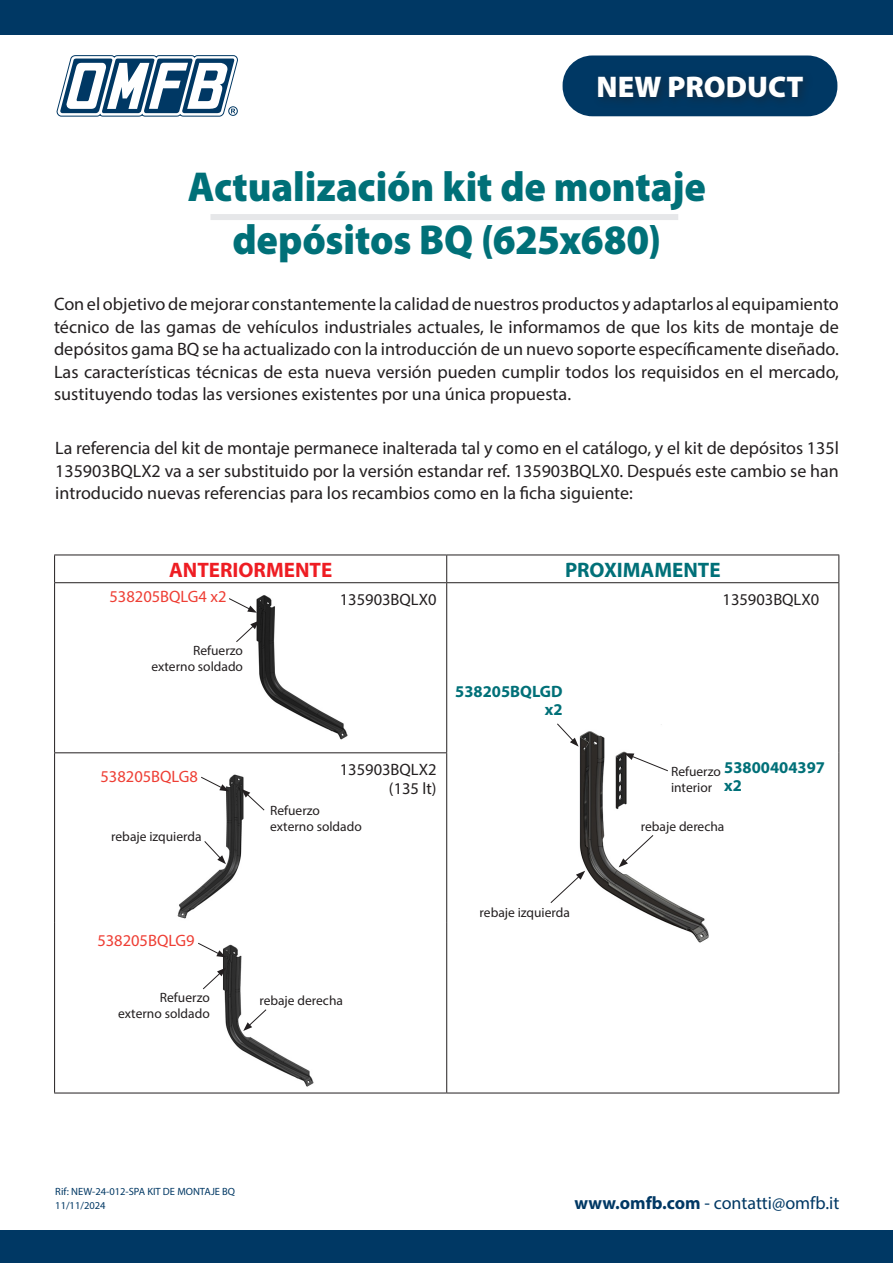
<style>
.page{position:relative;width:893px;height:1263px;background:#fff}
.page>*{position:absolute;margin:0;border:0;box-sizing:border-box;transform-origin:0 0}
.Italiano_testo{font:900 42px "Myriad Pro";letter-spacing:-.005em;color:#007078;scale:.95 1}
.t1{font:900 30px "Myriad Pro";color:#fff}
.t2{font:700 21px "Myriad Pro";color:#ee1d23}
.t3{font:700 21px "Myriad Pro";color:#007078}
.t4{font:18px/22.5px "Myriad Pro";color:#231f20;text-align:justify}
.t5{font:18px "Myriad Pro";color:#003864}
.t6{font:16.5px "Myriad Pro";color:#231f20}
.t7{font:16.5px "Myriad Pro";color:#ee3e34}
.t8{font:700 16.5px "Myriad Pro";color:#007078}
.t9{font:13.5px/16.2px "Myriad Pro";color:#231f20}
.t10{font:10.5px "Myriad Pro";color:#003864}
.s1{font-weight:700}
</style>
<div class="page">
<svg style="left:56px;top:55px;width:182px;height:62px"></svg>
<div style="left:0;top:0;width:893px;height:34px;background:#003864"></div>
<div style="left:0;top:1230px;width:893px;height:33px;background:#003864"></div>
<div style="left:563px;top:56px;width:274px;height:60px;background:#003864;border-radius:30px"></div>
<div style="left:593px;top:70px;width:222px;height:39px;background:#04345a"></div>
<div style="left:210px;top:214px;width:468px;height:6px;background:#e6e7e9"></div>
<hr style="left:54px;top:555px;width:393px;height:1px;background:#231f20">
<svg style="left:54px;top:555px;width:1px;height:27px"></svg>
<hr style="left:447px;top:555px;width:392px;height:1px;background:#231f20">
<svg style="left:446px;top:555px;width:1px;height:27px"></svg>
<svg style="left:838px;top:555px;width:1px;height:27px"></svg>
<hr style="left:54px;top:582px;width:393px;height:1px;background:#231f20">
<hr style="left:54px;top:583px;width:1px;height:169px;background:#231f20">
<hr style="left:447px;top:582px;width:392px;height:1px;background:#231f20">
<hr style="left:446px;top:583px;width:1px;height:169px;background:#231f20">
<hr style="left:838px;top:583px;width:1px;height:170px;background:#231f20">
<hr style="left:54px;top:752px;width:393px;height:1px;background:#231f20">
<hr style="left:54px;top:753px;width:1px;height:170px;background:#231f20">
<hr style="left:446px;top:753px;width:1px;height:170px;background:#231f20">
<hr style="left:838px;top:753px;width:1px;height:170px;background:#231f20">
<hr style="left:54px;top:923px;width:1px;height:170px;background:#231f20">
<hr style="left:446px;top:923px;width:1px;height:170px;background:#231f20">
<hr style="left:838px;top:923px;width:1px;height:170px;background:#231f20">
<hr style="left:54px;top:1093px;width:393px;height:1px;background:#231f20">
<hr style="left:447px;top:1093px;width:392px;height:1px;background:#231f20">
<img style="left:256px;top:595px;width:92px;height:145px">
<svg style="left:236px;top:620px;width:23px;height:22px"></svg>
<img style="left:579px;top:724px;width:130px;height:219px">
<svg style="left:624px;top:753px;width:45px;height:19px"></svg>
<svg style="left:550px;top:871px;width:35px;height:33px"></svg>
<svg style="left:619px;top:834px;width:35px;height:33px"></svg>
<img style="left:177px;top:774px;width:67px;height:145px">
<svg style="left:241px;top:789px;width:24px;height:22px"></svg>
<svg style="left:204px;top:841px;width:22px;height:23px"></svg>
<img style="left:223px;top:944px;width:91px;height:143px">
<svg style="left:203px;top:968px;width:23px;height:22px"></svg>
<svg style="left:243px;top:1009px;width:24px;height:22px"></svg>
<svg style="left:557px;top:723px;width:22px;height:24px"></svg>
<svg style="left:229px;top:598px;width:28px;height:15px"></svg>
<svg style="left:201px;top:776px;width:28px;height:15px"></svg>
<svg style="left:198px;top:942px;width:28px;height:15px"></svg>
<p class="t1" style="left:597px;top:70px;width:208px">NEW PRODUCT</p>
<p class="Italiano_testo" style="left:188px;top:163px;width:547px">Actualización kit de montaje</p>
<p class="Italiano_testo" style="left:232px;top:216px;width:453px">depósitos BQ (625x680)</p>
<p class="t4" style="left:54px;top:293px;width:786px">Con el objetivo de mejorar constantemente la calidad de nuestros productos y adaptarlos al equipamiento técnico de las gamas de vehículos industriales actuales, le informamos de que los kits de montaje de depósitos gama BQ se ha actualizado con la introducción de un nuevo soporte específicamente diseñado.</p>
<p class="t4" style="left:54px;top:360px;width:787px">Las características técnicas de esta nueva versión pueden cumplir todos los requisidos en el mercado, sustituyendo todas las versiones existentes por una única propuesta.</p>
<p class="t4" style="left:55px;top:437px;width:785px">La referencia del kit de montaje permanece inalterada tal y como en el catálogo, y el kit de depósitos 135l 135903BQLX2 va a ser substituido por la versión estandar ref. 135903BQLX0. Después este cambio se han introducido nuevas referencias para los recambios como en la ficha siguiente:</p>
<p class="t2" style="left:169px;top:556px;width:165px">ANTERIORMENTE</p>
<p class="t3" style="left:565px;top:556px;width:157px">PROXIMAMENTE</p>
<p class="t7" style="left:109px;top:587px;width:118px">538205BQLG4 x2</p>
<p class="t9" style="left:193px;top:642px;width:51px">Refuerzo</p>
<p class="t9" style="left:151px;top:658px;width:93px">externo soldado</p>
<p class="t7" style="left:101px;top:766px;width:99px">538205BQLG8</p>
<p class="t9" style="left:111px;top:829px;width:92px">rebaje izquierda</p>
<p class="t6" style="left:340px;top:589px;width:98px">135903BQLX0</p>
<p class="t6" style="left:340px;top:759px;width:98px">135903BQLX2</p>
<p class="t6" style="left:389px;top:779px;width:49px">(135 lt)</p>
<p class="t9" style="left:270px;top:802px;width:51px">Refuerzo</p>
<p class="t9" style="left:270px;top:818px;width:93px">externo soldado</p>
<p class="t8" style="left:455px;top:680px;width:109px">538205BQLGD</p>
<p class="t8" style="left:545px;top:698px;width:19px">x2</p>
<p class="t7" style="left:97px;top:930px;width:99px">538205BQLG9</p>
<p class="t9" style="left:160px;top:989px;width:51px">Refuerzo</p>
<p class="t9" style="left:118px;top:1005px;width:93px">externo soldado</p>
<p class="t9" style="left:259px;top:992px;width:85px">rebaje derecha</p>
<p class="t9" style="left:480px;top:904px;width:92px">rebaje izquierda</p>
<p class="t6" style="left:722px;top:589px;width:98px">135903BQLX0</p>
<p class="t8" style="left:724px;top:756px;width:102px">53800404397</p>
<p class="t8" style="left:724px;top:774px;width:19px">x2</p>
<p class="t9" style="left:671px;top:763px;width:51px">Refuerzo interior</p>
<p class="t9" style="left:641px;top:818px;width:85px">rebaje derecha</p>
<p class="t10" style="left:55px;top:1185px;width:181px">Rif: NEW-24-012-SPA KIT DE MONTAJE BQ</p>
<p class="t10" style="left:55px;top:1199px;width:52px">11/11/2024</p>
<p class="t5" style="left:574px;top:1192px;width:266px"><span class="s1">www.omfb.com</span> - contatti@omfb.it</p>
</div>
